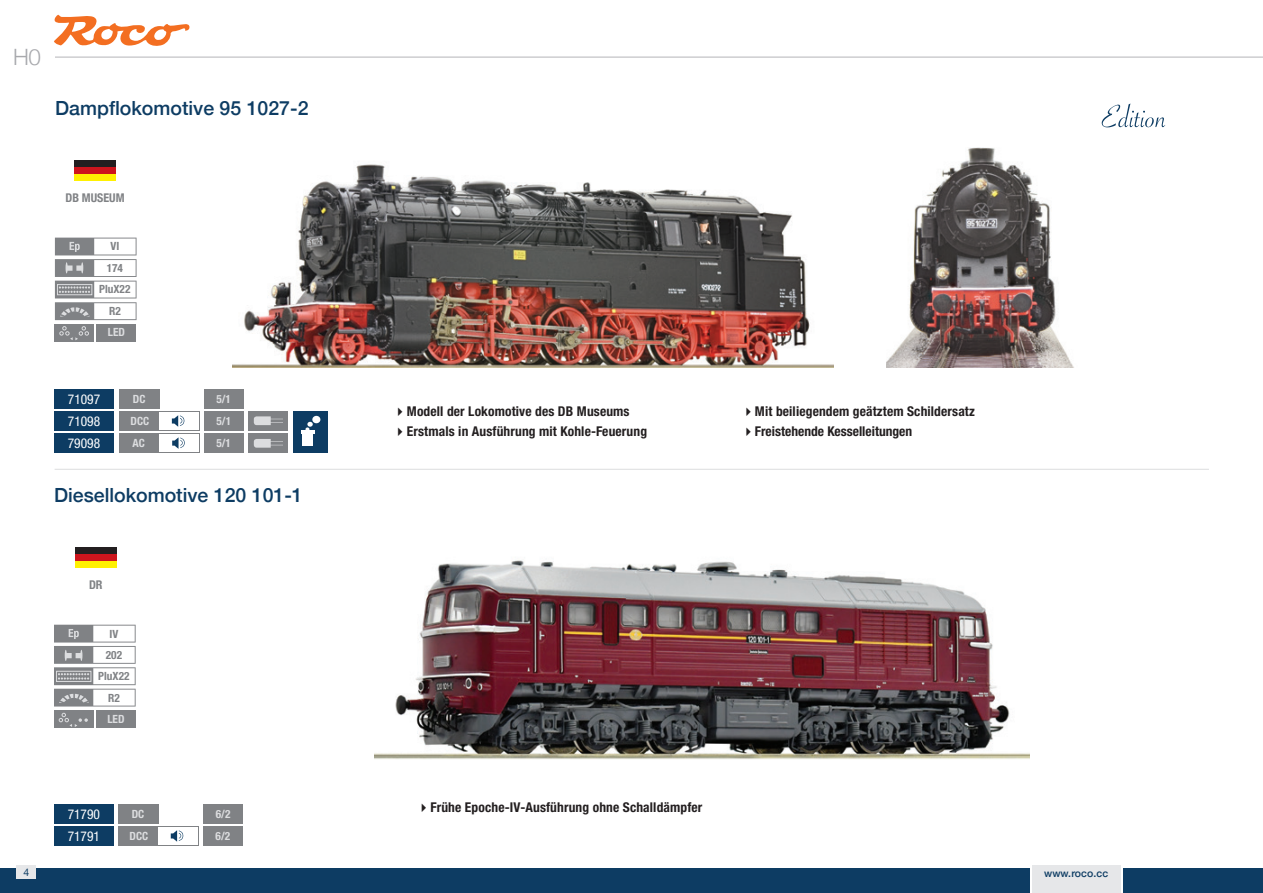
<style>
.page{position:relative;width:1263px;height:893px;background:#fff}
.page>*{position:absolute;margin:0;border:0;box-sizing:border-box;transform-origin:0 0}
.t1{font:300 22.5px "Helvetica Neue";color:#a8a9ad}
.t2{font:500 19.5px "Helvetica Neue";color:#0d3c63}
.t3{font:700 condensed 13.5px "Helvetica Neue LT Std";letter-spacing:.01em;color:#231f20}
.t4{font:condensed 13.5px/22.6px "Helvetica Neue LT Std";color:#fff;text-align:center}
.t5{font:700 condensed 12px "Helvetica Neue";color:#808285}
.t6{font:700 condensed 11.4px/22px "Helvetica Neue LT Std";color:#dcdddf}
.t7{font:700 condensed 11.4px/21.6px "Helvetica Neue LT Std";color:#808285;text-align:center}
.t8{font:500 10.5px "Helvetica Neue";letter-spacing:.01em;color:#0d3c63}
.t9{font:10.5px "Helvetica Neue";color:#0d3c63}
</style>
<div class="page">
<hr style="left:0;top:57px;width:1263px;height:1px;background:#b4b5b8">
<svg style="left:54px;top:15px;width:136px;height:31px"></svg>
<div style="left:1032px;top:865px;width:89px;height:28px;background:#e6e7e9"></div>
<div style="left:0;top:868px;width:1030px;height:25px;background:#0d3c63"></div>
<div style="left:1124px;top:868px;width:139px;height:25px;background:#0d3c63"></div>
<div style="left:17px;top:865px;width:19px;height:14px;background:#e6e7e9"></div>
<div style="left:0;top:44px;width:54px;height:33px;background:#fff"></div>
<div style="left:74px;top:160px;width:42px;height:7px;background:#231f20"></div>
<div style="left:74px;top:167px;width:42px;height:7px;background:#cd151d"></div>
<div style="left:74px;top:174px;width:42px;height:7px;background:#fff101"></div>
<div style="left:55px;top:324px;width:39px;height:18px;background:#808285"></div>
<svg style="left:60px;top:326px;width:29px;height:14px"></svg>
<div style="left:97px;top:324px;width:39px;height:17px;background:#808285"></div>
<div style="left:75px;top:547px;width:42px;height:7px;background:#231f20"></div>
<div style="left:75px;top:554px;width:42px;height:7px;background:#cd151d"></div>
<div style="left:75px;top:561px;width:42px;height:6px;background:#fff101"></div>
<hr style="left:55px;top:469px;width:1154px;height:1px;background:#dcdddf">
<svg style="left:1102px;top:104px;width:63px;height:23px"></svg>
<svg style="left:55px;top:238px;width:82px;height:82px"></svg>
<div style="left:54px;top:434px;width:60px;height:19px;background:#0d3c63"></div>
<div style="left:54px;top:412px;width:60px;height:19px;background:#0d3c63"></div>
<div style="left:54px;top:389px;width:60px;height:20px;background:#0d3c63"></div>
<div style="left:119px;top:390px;width:40px;height:19px;background:#808285"></div>
<div style="left:119px;top:411px;width:80px;height:20px;background:#808285"></div>
<div style="left:159px;top:413px;width:40px;height:17px;background:#fff"></div>
<svg style="left:172px;top:415px;width:12px;height:12px"></svg>
<div style="left:119px;top:434px;width:80px;height:19px;background:#808285"></div>
<div style="left:159px;top:435px;width:40px;height:17px;background:#fff"></div>
<svg style="left:172px;top:437px;width:13px;height:12px"></svg>
<div style="left:249px;top:434px;width:39px;height:19px;background:#808285"></div>
<svg style="left:254px;top:439px;width:29px;height:9px"></svg>
<div style="left:249px;top:411px;width:39px;height:19px;background:#808285"></div>
<svg style="left:254px;top:416px;width:29px;height:9px"></svg>
<div style="left:293px;top:411px;width:35px;height:42px;background:#0d3c63"></div>
<div style="left:303px;top:434px;width:10px;height:12px;background:#fff"></div>
<hr style="left:301px;top:430px;width:14px;height:4px;background:#fff">
<svg style="left:305px;top:422px;width:8px;height:8px"></svg>
<div style="left:312px;top:416px;width:8px;height:7px;background:#fff;border-radius:50%"></div>
<div style="left:204px;top:389px;width:39px;height:20px;background:#808285"></div>
<div style="left:204px;top:411px;width:39px;height:19px;background:#808285"></div>
<div style="left:204px;top:434px;width:39px;height:19px;background:#808285"></div>
<img style="left:233px;top:164px;width:601px;height:204px">
<img style="left:886px;top:147px;width:188px;height:220px">
<div style="left:54px;top:826px;width:60px;height:19px;background:#0d3c63"></div>
<div style="left:54px;top:804px;width:60px;height:19px;background:#0d3c63"></div>
<div style="left:203px;top:804px;width:40px;height:20px;background:#808285"></div>
<div style="left:203px;top:826px;width:40px;height:19px;background:#808285"></div>
<svg style="left:54px;top:625px;width:82px;height:81px"></svg>
<div style="left:118px;top:804px;width:40px;height:19px;background:#808285"></div>
<div style="left:118px;top:826px;width:80px;height:19px;background:#808285"></div>
<div style="left:158px;top:827px;width:39px;height:18px;background:#fff"></div>
<svg style="left:171px;top:830px;width:12px;height:12px"></svg>
<div style="left:96px;top:710px;width:40px;height:18px;background:#808285"></div>
<div style="left:54px;top:710px;width:39px;height:18px;background:#808285"></div>
<svg style="left:59px;top:713px;width:29px;height:14px"></svg>
<img style="left:374px;top:560px;width:656px;height:199px">
<h1 class="t1" style="left:13px;top:39px;width:29px">H0</h1>
<h2 class="t2" style="left:55px;top:93px;width:255px">Dampflokomotive 95 1027-2</h2>
<p class="t5" style="left:65px;top:188px;width:61px">DB MUSEUM</p>
<p class="t7" style="left:107px;top:235px;width:18px">VI<br>174</p>
<p class="t7" style="left:109px;top:300px;width:13px">R2</p>
<p class="t7" style="left:99px;top:278px;width:33px">PluX22</p>
<p class="t6" style="left:108px;top:321px;width:19px">LED</p>
<p class="t4" style="left:68px;top:388px;width:34px">71097</p>
<p class="t6" style="left:133px;top:388px;width:14px">DC</p>
<p class="t6" style="left:133px;top:432px;width:14px">AC</p>
<p class="t4" style="left:60px;top:409px;width:45px">Q1/2020<br>79098</p>
<p class="t4" style="left:68px;top:410px;width:34px">71098</p>
<p class="t6" style="left:131px;top:410px;width:20px">DCC</p>
<p class="t6" style="left:216px;top:388px;width:16px;text-align:justify">5/1<br>5/1<br>5/1</p>
<h2 class="t2" style="left:54px;top:479px;width:250px">Diesellokomotive 120 101-1</h2>
<p class="t5" style="left:89px;top:574px;width:15px">DR</p>
<p class="t7" style="left:110px;top:623px;width:10px">IV</p>
<p class="t7" style="left:106px;top:644px;width:18px">202</p>
<p class="t7" style="left:98px;top:665px;width:33px">PluX22<br>R2</p>
<p class="t6" style="left:107px;top:708px;width:19px">LED</p>
<p class="t4" style="left:68px;top:802px;width:34px">71790</p>
<p class="t4" style="left:68px;top:824px;width:34px">71791</p>
<p class="t6" style="left:130px;top:802px;width:20px;line-height:22.6px">DC<br>DCC</p>
<p class="t6" style="left:216px;top:803px;width:16px">6/2<br>6/2</p>
<p class="t3" style="left:393px;top:403px;width:238px">✔Modell der Lokomotive des DB Museums</p>
<p class="t3" style="left:393px;top:423px;width:255px">✔Erstmals in Ausführung mit Kohle-Feuerung</p>
<p class="t3" style="left:741px;top:403px;width:235px">✔Mit beiliegendem geätztem Schildersatz</p>
<p class="t3" style="left:741px;top:423px;width:172px">✔Freistehende Kesselleitungen</p>
<p class="t3" style="left:417px;top:799px;width:287px">✔Frühe Epoche-IV-Ausführung ohne Schalldämpfer</p>
<p class="t9" style="left:24px;top:865px;width:7px">4</p>
<p class="t8" style="left:1044px;top:864px;width:66px">www.roco.cc</p>
</div>
